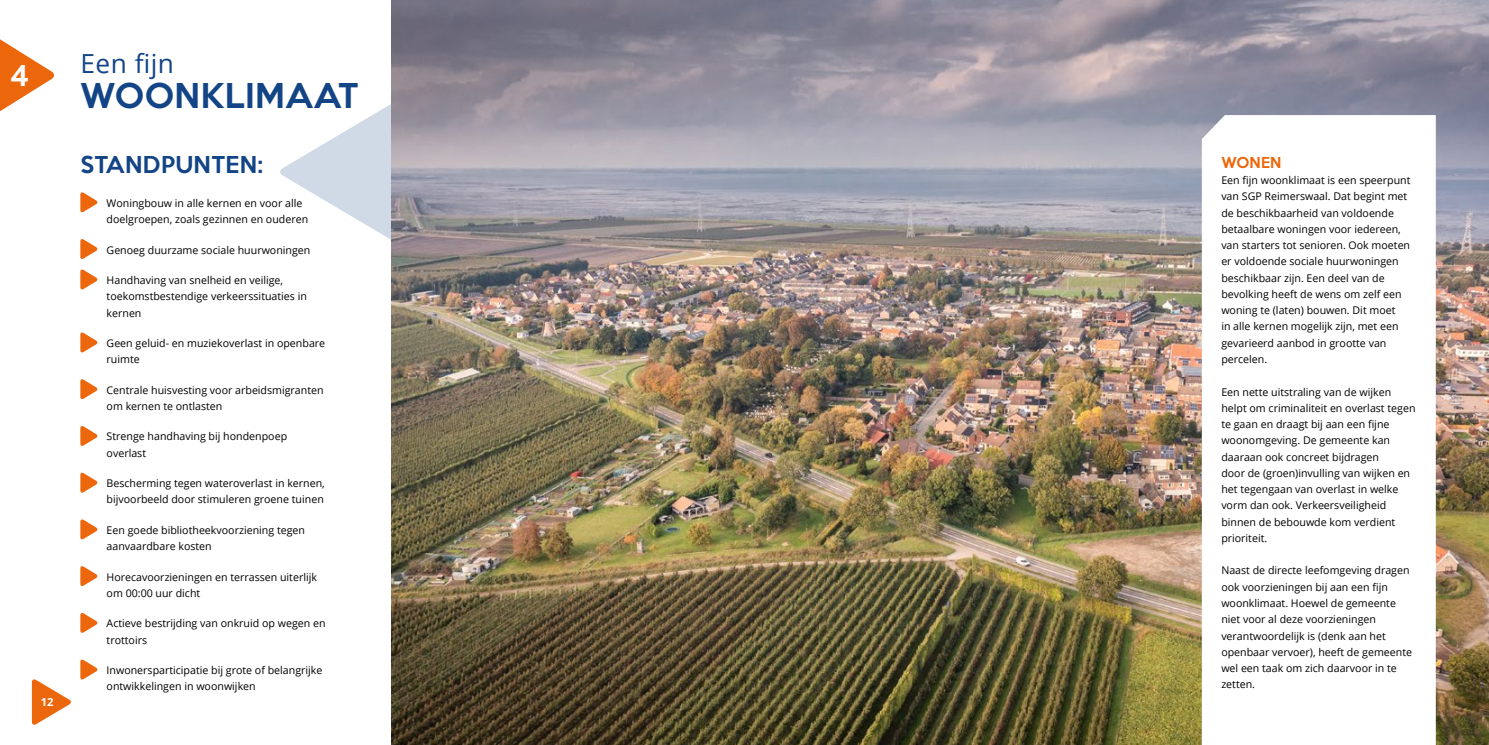
<style>
.page{position:relative;width:1489px;height:745px;background:#fff}
.page>*{position:absolute;margin:0;border:0;box-sizing:border-box;transform-origin:0 0}
.t1{font:500 31.25px "Keep Calm";letter-spacing:.02em;color:#134486}
.t2{font:26.25px "Open Sans";color:#134486}
.t3{font:500 26.25px "Keep Calm";color:#fff}
.t4{font:500 21.25px "Keep Calm";letter-spacing:.02em;color:#134486}
.t5{font:500 13.75px "Keep Calm";letter-spacing:.02em;color:#ec660b}
.t6{font:700 11.12px "Open Sans";color:#fff}
.t7{font:10.62px/16.2px "Open Sans";color:#000}
</style>
<div class="page">
<svg style="left:0;top:39px;width:54px;height:73px"></svg>
<svg style="left:80px;top:192px;width:18px;height:21px"></svg>
<svg style="left:80px;top:239px;width:18px;height:20px"></svg>
<svg style="left:80px;top:269px;width:18px;height:21px"></svg>
<svg style="left:80px;top:332px;width:18px;height:21px"></svg>
<svg style="left:80px;top:379px;width:18px;height:20px"></svg>
<svg style="left:80px;top:426px;width:18px;height:20px"></svg>
<svg style="left:80px;top:472px;width:18px;height:21px"></svg>
<svg style="left:80px;top:519px;width:18px;height:20px"></svg>
<svg style="left:80px;top:566px;width:18px;height:20px"></svg>
<svg style="left:80px;top:613px;width:18px;height:20px"></svg>
<svg style="left:80px;top:659px;width:18px;height:20px"></svg>
<svg style="left:280px;top:0;width:112px;height:406px"></svg>
<svg style="left:32px;top:679px;width:39px;height:46px"></svg>
<img style="left:392px;top:0;width:1096px;height:744px">
<svg style="left:1201px;top:115px;width:234px;height:629px"></svg>
<h2 class="t3" style="left:11px;top:53px;width:20px">4</h2>
<p class="t6" style="left:41px;top:694px;width:14px">12</p>
<h2 class="t2" style="left:80px;top:46px;width:95px">Een fijn</h2>
<h1 class="t1" style="left:80px;top:69px;width:279px">WOONKLIMAAT</h1>
<h3 class="t4" style="left:80px;top:146px;width:184px">STANDPUNTEN:</h3>
<p class="t7" style="left:107px;top:194px;width:203px">Woningbouw in alle kernen en voor alle doelgroepen, zoals gezinnen en ouderen</p>
<p class="t7" style="left:107px;top:241px;width:205px">Genoeg duurzame sociale huurwoningen</p>
<p class="t7" style="left:107px;top:271px;width:202px">Handhaving van snelheid en veilige, toekomstbestendige verkeerssituaties in kernen</p>
<p class="t7" style="left:107px;top:334px;width:220px">Geen geluid- en muziekoverlast in openbare ruimte</p>
<p class="t7" style="left:107px;top:381px;width:218px">Centrale huisvesting voor arbeidsmigranten om kernen te ontlasten</p>
<p class="t7" style="left:107px;top:428px;width:182px">Strenge handhaving bij hondenpoep overlast</p>
<p class="t7" style="left:107px;top:474px;width:220px">Bescherming tegen wateroverlast in kernen, bijvoorbeeld door stimuleren groene tuinen</p>
<p class="t7" style="left:107px;top:521px;width:200px">Een goede bibliotheekvoorziening tegen aanvaardbare kosten</p>
<p class="t7" style="left:107px;top:568px;width:212px">Horecavoorzieningen en terrassen uiterlijk om 00:00 uur dicht</p>
<p class="t7" style="left:107px;top:614px;width:220px">Actieve bestrijding van onkruid op wegen en trottoirs</p>
<p class="t7" style="left:107px;top:661px;width:217px">Inwonersparticipatie bij grote of belangrijke ontwikkelingen in woonwijken</p>
<p class="t5" style="left:1221px;top:150px;width:62px">WONEN</p>
<p class="t7" style="left:1221px;top:172px;width:191px">Een fijn woonklimaat is een speerpunt van SGP Reimerswaal. Dat begint met de beschikbaarheid van voldoende betaalbare woningen voor iedereen, van starters tot senioren. Ook moeten er voldoende sociale huurwoningen beschikbaar zijn. Een deel van de bevolking heeft de wens om zelf een woning te (laten) bouwen. Dit moet<br>in alle kernen mogelijk zijn, met een gevarieerd aanbod in grootte van percelen.</p>
<p class="t7" style="left:1221px;top:383px;width:196px">Een nette uitstraling van de wijken helpt om criminaliteit en overlast tegen te gaan en draagt bij aan een fijne woonomgeving. De gemeente kan daaraan ook concreet bijdragen<br>door de (groen)invulling van wijken en het tegengaan van overlast in welke vorm dan ook. Verkeersveiligheid binnen de bebouwde kom verdient prioriteit.</p>
<p class="t7" style="left:1221px;top:561px;width:192px">Naast de directe leefomgeving dragen ook voorzieningen bij aan een fijn woonklimaat. Hoewel de gemeente niet voor al deze voorzieningen verantwoordelijk is (denk aan het openbaar vervoer), heeft de gemeente wel een taak om zich daarvoor in te zetten.</p>
</div>
